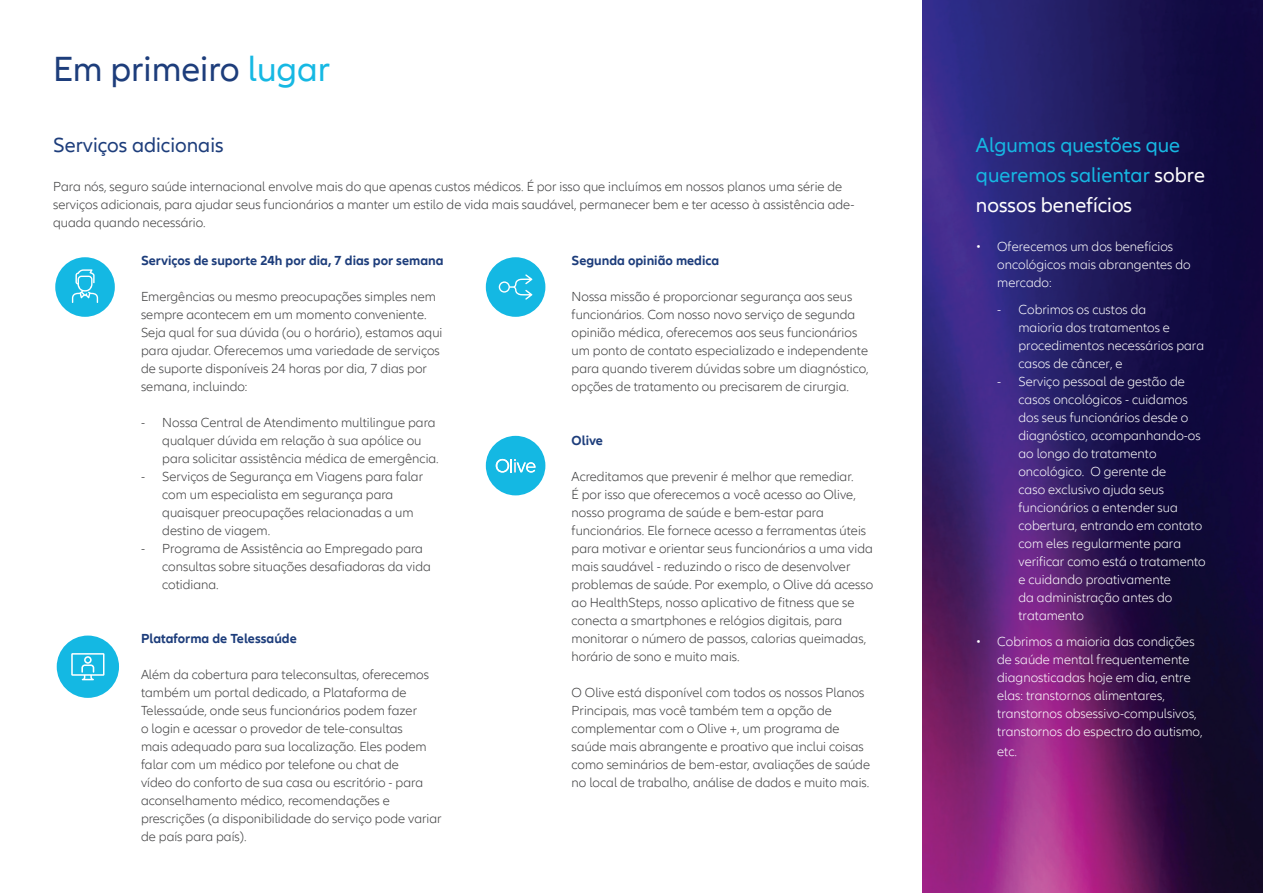
<style>
.page{position:relative;width:1263px;height:893px;background:#fff}
.page>*{position:absolute;margin:0;border:0;box-sizing:border-box;transform-origin:0 0}
.t1{font:36px "Allianz Neo";color:#1d3d7b}
.t2{font:21px/30px "Allianz Neo";color:#16b8e3}
.t3{font:21px "Allianz Neo";color:#1d3d7b}
.t4{font:300 13.5px/18px "Allianz Neo";color:#3e3e3f}
.t5{font:300 13.5px/18px "Allianz Neo";color:#fff}
.t6{font:700 13.5px "Allianz Neo";color:#1d3d7b}
.s1{color:#16b8e3}
.s2{color:#fff}
</style>
<div class="page">
<img style="left:923px;top:0;width:340px;height:893px">
<div style="left:55px;top:257px;width:60px;height:60px;background:#14b8e3;border-radius:50%"></div>
<svg style="left:72px;top:269px;width:26px;height:34px"></svg>
<div style="left:57px;top:636px;width:62px;height:62px;background:#14b8e3;border-radius:50%"></div>
<svg style="left:71px;top:653px;width:33px;height:27px"></svg>
<div style="left:486px;top:257px;width:59px;height:60px;background:#14b8e3;border-radius:50%"></div>
<svg style="left:499px;top:274px;width:33px;height:26px"></svg>
<div style="left:486px;top:436px;width:59px;height:59px;background:#14b8e3;border-radius:50%"></div>
<svg style="left:496px;top:459px;width:39px;height:13px"></svg>
<h1 class="t1" style="left:53px;top:48px;width:279px">Em primeiro <span class="s1">lugar</span></h1>
<h2 class="t3" style="left:53px;top:133px;width:172px">Serviços adicionais</h2>
<p class="t4" style="left:53px;top:178px;width:803px">Para nós, seguro saúde internacional envolve mais do que apenas custos médicos. É por isso que incluímos em nossos planos uma série de serviços adicionais, para ajudar seus funcionários a manter um estilo de vida mais saudável, permanecer bem e ter acesso à assistência ade&shy;quada quando necessário.</p>
<p class="t6" style="left:141px;top:253px;width:304px">Serviços de suporte 24h por dia, 7 dias por semana</p>
<p class="t4" style="left:141px;top:288px;width:303px">Emergências ou mesmo preocupações simples nem sempre acontecem em um momento conveniente.<br>Seja qual for sua dúvida (ou o horário), estamos aqui para ajudar. Oferecemos uma variedade de serviços de suporte disponíveis 24 horas por dia, 7 dias por semana, incluindo:</p>
<p class="t4" style="left:162px;top:414px;width:278px;text-indent:-21px">- Nossa Central de Atendimento multilingue para qualquer dúvida em relação à sua apólice ou para solicitar assistência médica de emergência.</p>
<p class="t4" style="left:162px;top:468px;width:262px;text-indent:-21px">- Serviços de Segurança em Viagens para falar com um especialista em segurança para quaisquer preocupações relacionadas a um destino de viagem.</p>
<p class="t4" style="left:162px;top:540px;width:270px;text-indent:-21px">- Programa de Assistência ao Empregado para consultas sobre situações desafiadoras da vida cotidiana.</p>
<p class="t6" style="left:572px;top:253px;width:149px">Segunda opinião medica</p>
<p class="t4" style="left:572px;top:288px;width:299px">Nossa missão é proporcionar segurança aos seus funcionários. Com nosso novo serviço de segunda opinião médica, oferecemos aos seus funcionários um ponto de contato especializado e independente para quando tiverem dúvidas sobre um diagnóstico, opções de tratamento ou precisarem de cirurgia.</p>
<p class="t6" style="left:572px;top:433px;width:33px">Olive</p>
<p class="t4" style="left:572px;top:468px;width:303px">Acreditamos que prevenir é melhor que remediar.<br>É por isso que oferecemos a você acesso ao Olive, nosso programa de saúde e bem-estar para funcionários. Ele fornece acesso a ferramentas úteis para motivar e orientar seus funcionários a uma vida mais saudável - reduzindo o risco de desenvolver problemas de saúde. Por exemplo, o Olive dá acesso ao HealthSteps, nosso aplicativo de fitness que se conecta a smartphones e relógios digitais, para monitorar o número de passos, calorias queimadas, horário de sono e muito mais.</p>
<p class="t4" style="left:572px;top:684px;width:300px">O Olive está disponível com todos os nossos Planos Principais, mas você também tem a opção de complementar com o Olive +, um programa de saúde mais abrangente e proativo que inclui coisas como seminários de bem-estar, avaliações de saúde no local de trabalho, análise de dados e muito mais.</p>
<p class="t6" style="left:141px;top:631px;width:157px">Plataforma de Telessaúde</p>
<p class="t4" style="left:141px;top:666px;width:302px">Além da cobertura para teleconsultas, oferecemos também um portal dedicado, a Plataforma de Telessaúde, onde seus funcionários podem fazer<br>o login e acessar o provedor de tele-consultas<br>mais adequado para sua localização. Eles podem falar com um médico por telefone ou chat de<br>vídeo do conforto de sua casa ou escritório - para aconselhamento médico, recomendações e prescrições (a disponibilidade do serviço pode variar de país para país).</p>
<h2 class="t2" style="left:976px;top:131px;width:231px">Algumas questões que queremos salientar <span class="s2">sobre nossos benefícios</span></h2>
<p class="t5" style="left:997px;top:238px;width:195px;text-indent:-21px">• Oferecemos um dos benefícios oncológicos mais abrangentes do mercado:</p>
<p class="t5" style="left:1018px;top:301px;width:187px;text-indent:-21px">- Cobrimos os custos da<br>maioria dos tratamentos e procedimentos necessários para casos de câncer, e</p>
<p class="t5" style="left:1018px;top:373px;width:189px;text-indent:-21px">- Serviço pessoal de gestão de casos oncológicos - cuidamos dos seus funcionários desde o diagnóstico, acompanhando-os ao longo do tratamento oncológico. O gerente de<br>caso exclusivo ajuda seus funcionários a entender sua cobertura, entrando em contato com eles regularmente para verificar como está o tratamento e cuidando proativamente<br>da administração antes do tratamento</p>
<p class="t5" style="left:997px;top:633px;width:207px;text-indent:-21px">• Cobrimos a maioria das condições de saúde mental frequentemente diagnosticadas hoje em dia, entre elas: transtornos alimentares, transtornos obsessivo-compulsivos, transtornos do espectro do autismo,</p>
<p class="t5" style="left:997px;top:743px;width:21px">etc.</p>
</div>
